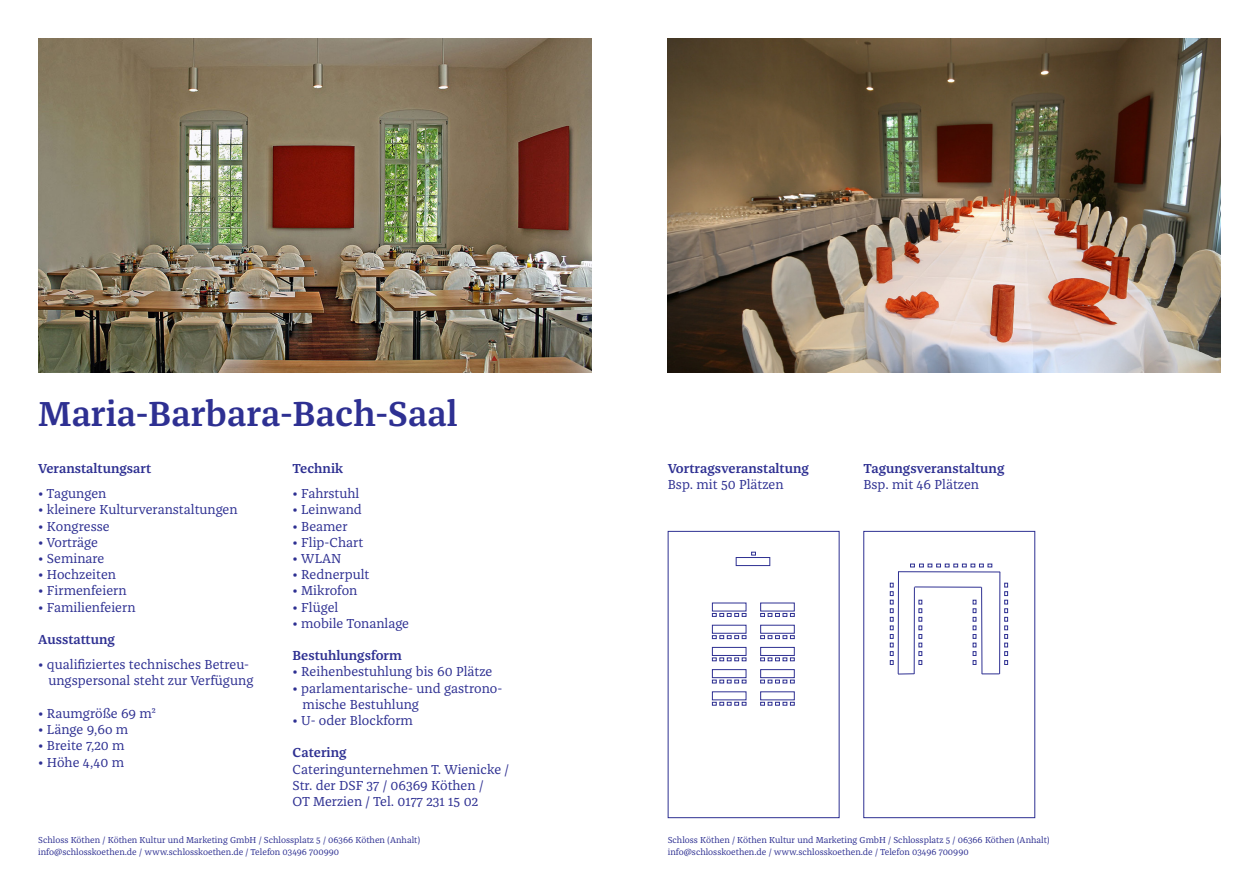
<style>
.page{position:relative;width:1259px;height:893px;background:#fff}
.page>*{position:absolute;margin:0;border:0;box-sizing:border-box;transform-origin:0 0}
.t1{font:600 36px "Franziska OT";color:#2e3092}
.t2{font:13.5px "Franziska OT";color:#2e3092}
.t3{font:600 13.5px "Franziska OT";color:#2e3092}
.t4{font:9px "Franziska OT";color:#2e3092}
</style>
<div class="page">
<div style="left:668px;top:531px;width:171px;height:287px;border:1px solid #2e3092"></div>
<img style="left:668px;top:38px;width:552px;height:334px">
<img style="left:38px;top:38px;width:553px;height:334px">
<div style="left:736px;top:557px;width:34px;height:9px;border:1px solid #2e3092"></div>
<svg style="left:712px;top:613px;width:34px;height:4px"></svg>
<div style="left:712px;top:625px;width:34px;height:8px;border:1px solid #2e3092"></div>
<svg style="left:712px;top:635px;width:34px;height:4px"></svg>
<div style="left:712px;top:647px;width:34px;height:9px;border:1px solid #2e3092"></div>
<svg style="left:712px;top:658px;width:34px;height:3px"></svg>
<div style="left:712px;top:669px;width:34px;height:9px;border:1px solid #2e3092"></div>
<svg style="left:712px;top:680px;width:34px;height:3px"></svg>
<svg style="left:712px;top:702px;width:34px;height:3px"></svg>
<svg style="left:760px;top:613px;width:34px;height:4px"></svg>
<div style="left:760px;top:625px;width:34px;height:8px;border:1px solid #2e3092"></div>
<svg style="left:760px;top:635px;width:34px;height:4px"></svg>
<div style="left:760px;top:647px;width:34px;height:9px;border:1px solid #2e3092"></div>
<svg style="left:760px;top:658px;width:34px;height:3px"></svg>
<div style="left:760px;top:669px;width:34px;height:9px;border:1px solid #2e3092"></div>
<svg style="left:760px;top:680px;width:34px;height:3px"></svg>
<svg style="left:760px;top:702px;width:34px;height:3px"></svg>
<div style="left:863px;top:531px;width:172px;height:287px;border:1px solid #2e3092"></div>
<svg style="left:910px;top:564px;width:82px;height:3px"></svg>
<hr style="left:898px;top:571px;width:102px;height:1px;background:#2e3092">
<hr style="left:898px;top:572px;width:1px;height:102px;background:#2e3092">
<hr style="left:999px;top:572px;width:1px;height:102px;background:#2e3092">
<svg style="left:890px;top:583px;width:3px;height:82px"></svg>
<svg style="left:1004px;top:583px;width:3px;height:82px"></svg>
<hr style="left:914px;top:587px;width:1px;height:87px;background:#2e3092">
<hr style="left:981px;top:587px;width:1px;height:87px;background:#2e3092">
<hr style="left:914px;top:587px;width:67px;height:1px;background:#2e3092">
<svg style="left:918px;top:600px;width:4px;height:65px"></svg>
<svg style="left:973px;top:600px;width:3px;height:65px"></svg>
<svg style="left:898px;top:673px;width:16px;height:1px"></svg>
<svg style="left:981px;top:674px;width:18px;height:1px"></svg>
<p class="t1" style="left:38px;top:393px;width:421px">Maria-Barbara-Bach-Saal</p>
<p class="t3" style="left:38px;top:461px;width:114px">Veranstaltungsart</p>
<p class="t2" style="left:38px;top:486px;width:70px">• Tagungen</p>
<p class="t2" style="left:38px;top:502px;width:201px">• kleinere Kulturveranstaltungen</p>
<p class="t2" style="left:38px;top:518px;width:73px">• Kongresse</p>
<p class="t2" style="left:38px;top:535px;width:61px">• Vorträge</p>
<p class="t2" style="left:38px;top:551px;width:68px">• Seminare</p>
<p class="t2" style="left:38px;top:567px;width:79px">• Hochzeiten</p>
<p class="t2" style="left:38px;top:583px;width:90px">• Firmenfeiern</p>
<p class="t2" style="left:38px;top:599px;width:99px">• Familienfeiern</p>
<p class="t3" style="left:38px;top:632px;width:78px">Ausstattung</p>
<p class="t2" style="left:38px;top:657px;width:212px">• qualifiziertes technisches Betreu-</p>
<p class="t2" style="left:48px;top:673px;width:207px">ungspersonal steht zur Verfügung</p>
<p class="t2" style="left:38px;top:706px;width:119px">• Raumgröße 69 m²</p>
<p class="t2" style="left:38px;top:722px;width:92px">• Länge 9,6o m</p>
<p class="t2" style="left:38px;top:738px;width:88px">• Breite 7,20 m</p>
<p class="t2" style="left:38px;top:754px;width:88px">• Höhe 4,40 m</p>
<p class="t3" style="left:292px;top:461px;width:52px">Technik</p>
<p class="t2" style="left:292px;top:486px;width:68px">• Fahrstuhl</p>
<p class="t2" style="left:292px;top:502px;width:71px">• Leinwand</p>
<p class="t2" style="left:292px;top:518px;width:57px">• Beamer</p>
<p class="t2" style="left:292px;top:535px;width:72px">• Flip-Chart</p>
<p class="t2" style="left:292px;top:551px;width:50px">• WLAN</p>
<p class="t2" style="left:292px;top:567px;width:78px">• Rednerpult</p>
<p class="t2" style="left:292px;top:583px;width:66px">• Mikrofon</p>
<p class="t2" style="left:292px;top:599px;width:47px">• Flügel</p>
<p class="t2" style="left:292px;top:616px;width:118px">• mobile Tonanlage</p>
<p class="t3" style="left:292px;top:648px;width:111px">Bestuhlungsform</p>
<p class="t2" style="left:292px;top:664px;width:201px">• Reihenbestuhlung bis 60 Plätze</p>
<p class="t2" style="left:292px;top:680px;width:211px">• parlamentarische- und gastrono-</p>
<p class="t2" style="left:303px;top:697px;width:118px">mische Bestuhlung</p>
<p class="t2" style="left:292px;top:713px;width:122px">• U- oder Blockform</p>
<p class="t3" style="left:292px;top:745px;width:56px">Catering</p>
<p class="t2" style="left:292px;top:761px;width:218px">Cateringunternehmen T. Wienicke /</p>
<p class="t2" style="left:292px;top:778px;width:192px">Str. der DSF 37 / 06369 Köthen /</p>
<p class="t2" style="left:292px;top:794px;width:187px">OT Merzien / Tel. 0177 231 15 02</p>
<p class="t4" style="left:38px;top:834px;width:383px">Schloss Köthen / Köthen Kultur und Marketing GmbH / Schlossplatz 5 / 06366 Köthen (Anhalt)</p>
<p class="t4" style="left:38px;top:846px;width:302px">info@schlosskoethen.de / www.schlosskoethen.de / Telefon 03496 700990</p>
<p class="t3" style="left:668px;top:461px;width:143px">Vortragsveranstaltung</p>
<p class="t2" style="left:668px;top:477px;width:117px">Bsp. mit 50 Plätzen</p>
<p class="t3" style="left:863px;top:461px;width:143px">Tagungsveranstaltung</p>
<p class="t2" style="left:863px;top:477px;width:117px">Bsp. mit 46 Plätzen</p>
<p class="t4" style="left:668px;top:834px;width:383px">Schloss Köthen / Köthen Kultur und Marketing GmbH / Schlossplatz 5 / 06366 Köthen (Anhalt)</p>
<p class="t4" style="left:668px;top:846px;width:302px">info@schlosskoethen.de / www.schlosskoethen.de / Telefon 03496 700990</p>
</div>
